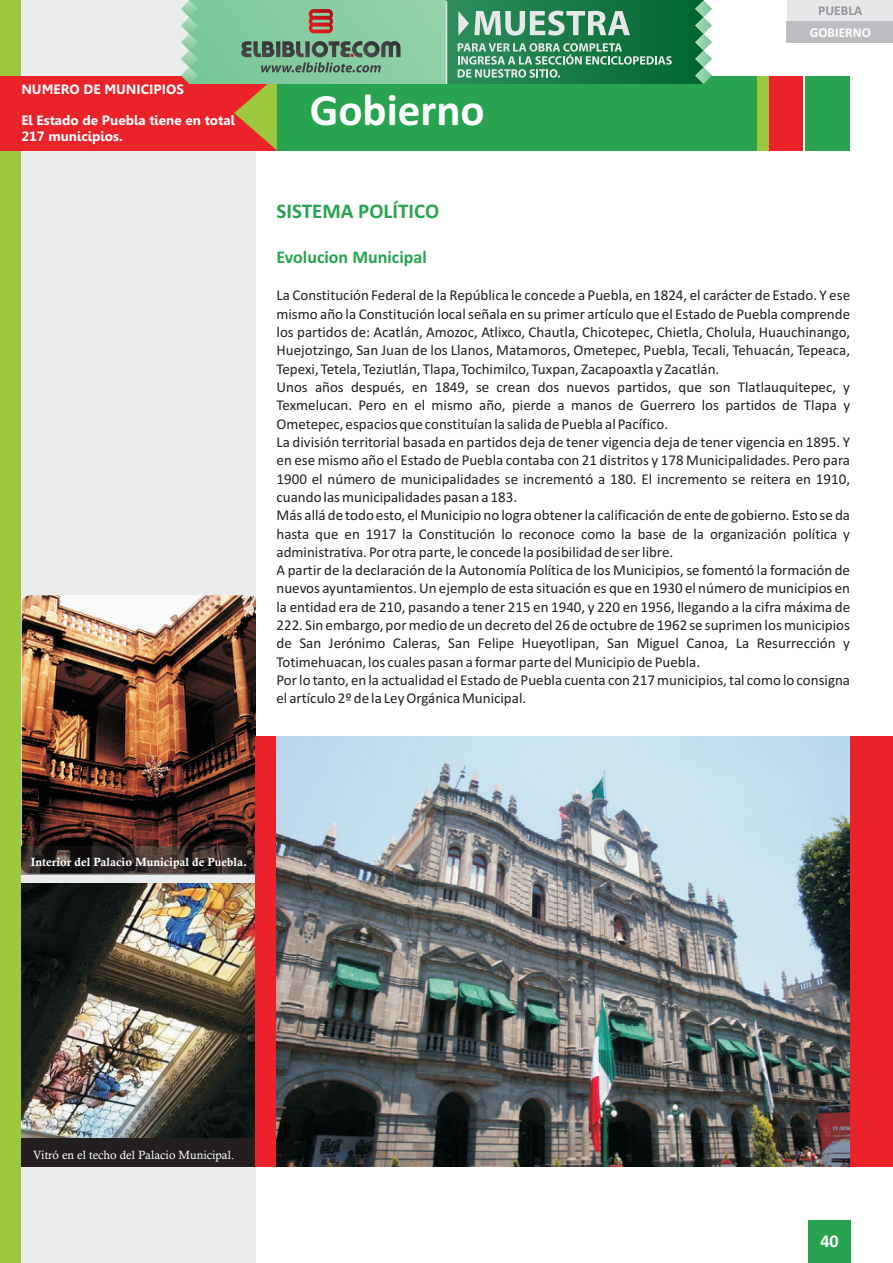
<style>
.page{position:relative;width:893px;height:1263px;background:#fff}
.page>*{position:absolute;margin:0;border:0;box-sizing:border-box;transform-origin:0 0}
.t1{font:700 45px "Calibri";color:#fff}
.t2{font:700 21px "Calibri";color:#28a450}
.t3{font:700 18px "Calibri";color:#28a450}
.t4{font:700 18px "Calibri";color:#fff}
.t5{font:15px/18.3px "Calibri";color:#231f20}
.t6{font:700 13.5px/15.8px "Gisha";color:#fff}
.t7{font:700 13.5px "Calibri";color:#fff}
.t8{font:700 13.5px "Calibri";color:#939598}
.t9{font:700 12px "Calisto";color:#fff}
.t10{font:12px "Calisto";color:#fff}
</style>
<div class="page">
<div style="left:0;top:0;width:255px;height:1263px;background:#ebecee"></div>
<div style="left:0;top:0;width:21px;height:1263px;background:#9cc83e"></div>
<div style="left:0;top:76px;width:573px;height:75px;background:#ea232a"></div>
<div style="left:277px;top:76px;width:573px;height:75px;background:#28a450"></div>
<div style="left:757px;top:76px;width:14px;height:75px;background:#9cc83e"></div>
<div style="left:769px;top:76px;width:35px;height:75px;background:#ea232a"></div>
<hr style="left:803px;top:76px;width:2px;height:75px;background:#fff">
<div style="left:808px;top:1220px;width:42px;height:43px;background:#28a450"></div>
<div style="left:787px;top:0;width:106px;height:21px;background:#e6e7e9"></div>
<div style="left:787px;top:21px;width:106px;height:21px;background:#bcbdc0"></div>
<img style="left:22px;top:883px;width:233px;height:255px">
<div style="left:22px;top:1138px;width:233px;height:29px;background:#231f20"></div>
<img style="left:22px;top:595px;width:233px;height:251px">
<img style="left:22px;top:846px;width:233px;height:29px">
<svg style="left:277px;top:1166px;width:546px;height:1px"></svg>
<div style="left:255px;top:737px;width:22px;height:430px;background:#ea232a"></div>
<div style="left:823px;top:737px;width:70px;height:430px;background:#ea232a"></div>
<img style="left:276px;top:737px;width:574px;height:429px">
<svg style="left:181px;top:0;width:531px;height:150px"></svg>
<hr style="left:446px;top:1px;width:1px;height:83px;background:#e6e7e8">
<p class="t6" style="left:21px;top:82px;width:164px">NUMERO DE MUNICIPIOS</p>
<p class="t6" style="left:21px;top:114px;width:215px">El Estado de Puebla tiene en total<br>217 municipios.</p>
<h1 class="t1" style="left:310px;top:91px;width:177px">Gobierno</h1>
<p class="t8" style="left:818px;top:5px;width:46px">PUEBLA</p>
<p class="t7" style="left:810px;top:27px;width:63px">GOBIERNO</p>
<h2 class="t2" style="left:277px;top:202px;width:164px">SISTEMA POLÍTICO</h2>
<p class="t3" style="left:277px;top:249px;width:152px">Evolucion Municipal</p>
<p class="t5" style="left:276px;top:288px;width:575px">La Constitución Federal de la República le concede a Puebla, en 1824, el carácter de Estado. Y ese mismo año la Constitución local señala en su primer artículo que el Estado de Puebla comprende los partidos de: Acatlán, Amozoc, Atlixco, Chautla, Chicotepec, Chietla, Cholula, Huauchinango, Huejotzingo, San Juan de los Llanos, Matamoros, Ometepec, Puebla, Tecali, Tehuacán, Tepeaca, Tepexi, Tetela, Teziutlán, Tlapa, Tochimilco, Tuxpan, Zacapoaxtla y Zacatlán.<br>Unos años después, en 1849, se crean dos nuevos partidos, que son Tlatlauquitepec, y Texmelucan. Pero en el mismo año, pierde a manos de Guerrero los partidos de Tlapa y Ometepec, espacios que constituían la salida de Puebla al Pacífico.<br>La división territorial basada en partidos deja de tener vigencia deja de tener vigencia en 1895. Y en ese mismo año el Estado de Puebla contaba con 21 distritos y 178 Municipalidades. Pero para 1900 el número de municipalidades se incrementó a 180. El incremento se reitera en 1910, cuando las municipalidades pasan a 183.<br>Más allá de todo esto, el Municipio no logra obtener la calificación de ente de gobierno. Esto se da hasta que en 1917 la Constitución lo reconoce como la base de la organización política y administrativa. Por otra parte, le concede la posibilidad de ser libre.<br>A partir de la declaración de la Autonomía Política de los Municipios, se fomentó la formación de nuevos ayuntamientos. Un ejemplo de esta situación es que en 1930 el número de municipios en la entidad era de 210, pasando a tener 215 en 1940, y 220 en 1956, llegando a la cifra máxima de 222. Sin embargo, por medio de un decreto del 26 de octubre de 1962 se suprimen los municipios de San Jerónimo Caleras, San Felipe Hueyotlipan, San Miguel Canoa, La Resurrección y Totimehuacan, los cuales pasan a formar parte del Municipio de Puebla.<br>Por lo tanto, en la actualidad el Estado de Puebla cuenta con 217 municipios, tal como lo consigna el artículo 2º de la Ley Orgánica Municipal.</p>
<p class="t9" style="left:31px;top:857px;width:218px">Interior del Palacio Municipal de Puebla.</p>
<p class="t10" style="left:33px;top:1151px;width:203px">Vitró en el techo del Palacio Municipal.</p>
<p class="t4" style="left:820px;top:1234px;width:20px">40</p>
</div>
